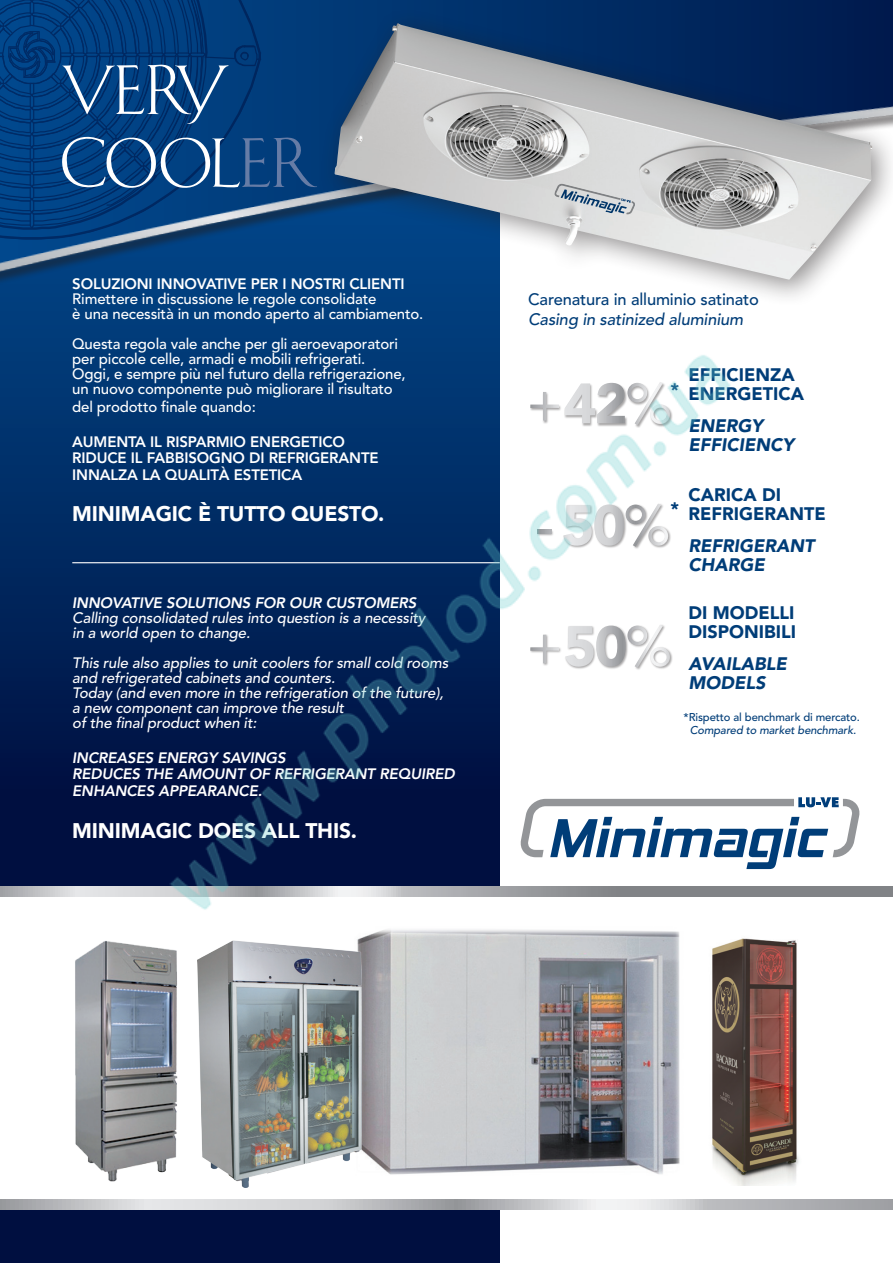
<style>
.page{position:relative;width:893px;height:1263px;background:#fff}
.page>*{position:absolute;margin:0;border:0;box-sizing:border-box;transform-origin:0 0}
.t1{font:60.75px/72.9px "Au Bauer Text Initials";letter-spacing:.02em;color:#fff}
.t2{font:56.1px "Avenir";color:#fff}
.t3{font:900 21px "Avenir";letter-spacing:-.01em;color:#fff}
.t4{font:900 18px/19.5px "Avenir";color:#003d78}
.t5{font:italic 900 18px/19.5px "Avenir";color:#003d78}
.t6{font:500 16.5px "Avenir";letter-spacing:-.01em;color:#003d78}
.t7{font:italic 500 16.5px "Avenir";letter-spacing:-.01em;color:#003d78}
.t8{font:500 15px/15px "Avenir";letter-spacing:-.01em;color:#fff}
.t9{font:italic 500 15px/15px "Avenir";letter-spacing:-.01em;color:#fff}
.t10{font:800 15px/16.5px "Avenir";letter-spacing:-.01em;color:#fff}
.t11{font:italic 800 15px/16.5px "Avenir";letter-spacing:-.01em;color:#fff}
.t12{font:500 11.25px "Avenir";letter-spacing:-.01em;color:#003d78}
.t13{font:italic 500 11.25px "Avenir";letter-spacing:-.01em;color:#003d78}
.s1{color:#667ca6}
.s2{font-weight:900}
</style>
<div class="page">
<svg style="left:0;top:375px;width:500px;height:888px;background:#001c50"></svg>
<div style="left:0;top:891px;width:561px;height:309px;background:#fff"></div>
<svg style="left:0;top:886px;width:893px;height:10px;background:#a8a9ac"></svg>
<svg style="left:0;top:1200px;width:893px;height:10px;background:#c3c4c7"></svg>
<svg style="left:751px;top:797px;width:109px;height:72px"></svg>
<svg style="left:263px;top:0;width:630px;height:45px;background:#00306a"></svg>
<img style="left:712px;top:939px;width:87px;height:246px">
<img style="left:362px;top:1036px;width:318px;height:139px">
<img style="left:199px;top:1036px;width:163px;height:151px">
<img style="left:75px;top:941px;width:103px;height:241px">
<img style="left:0;top:45px;width:318px;height:330px">
<svg style="left:0;top:52px;width:262px;height:188px;background:#19518b"></svg>
<svg style="left:0;top:0;width:261px;height:229px;background:#033e7e"></svg>
<div style="left:318px;top:8px;width:575px;height:300px;background:#231f20;opacity:.5"></div>
<img style="left:335px;top:23px;width:537px;height:257px">
<hr style="left:72px;top:562px;width:428px;height:1px;background:#fff">
<svg style="left:554px;top:183px;width:81px;height:32px;background:#bbc2c8"></svg>
<img style="left:142px;top:227px;width:609px;height:809px">
<h1 class="t1" style="left:62px;top:58px;width:256px">VERY<br>COOL<span class="s1">ER</span></h1>
<p class="t10" style="left:72px;top:276px;width:334px">SOLUZIONI INNOVATIVE PER I NOSTRI CLIENTI</p>
<p class="t8" style="left:72px;top:292px;width:353px">Rimettere in discussione le regole consolidate<br>è una necessità in un mondo aperto al cambiamento.</p>
<p class="t8" style="left:72px;top:337px;width:335px">Questa regola vale anche per gli aeroevaporatori per piccole celle, armadi e mobili refrigerati.<br>Oggi, e sempre più nel futuro della refrigerazione, un nuovo componente può migliorare il risultato</p>
<p class="t8" style="left:72px;top:400px;width:185px">del prodotto finale quando:</p>
<p class="t10" style="left:72px;top:433px;width:308px">AUMENTA IL RISPARMIO ENERGETICO<br>RIDUCE IL FABBISOGNO DI REFRIGERANTE<br>INNALZA LA QUALITÀ ESTETICA</p>
<h3 class="t3" style="left:72px;top:501px;width:314px">MINIMAGIC È TUTTO QUESTO.</h3>
<p class="t11" style="left:72px;top:595px;width:346px">INNOVATIVE SOLUTIONS FOR OUR CUSTOMERS</p>
<p class="t9" style="left:72px;top:611px;width:355px">Calling consolidated rules into question is a necessity in a world open to change.</p>
<p class="t9" style="left:72px;top:656px;width:378px">This rule also applies to unit coolers for small cold rooms and refrigerated cabinets and counters.<br>Today (and even more in the refrigeration of the future), a new component can improve the result<br>of the final product when it:</p>
<p class="t11" style="left:72px;top:749px;width:384px">INCREASES ENERGY SAVINGS<br>REDUCES THE AMOUNT OF REFRIGERANT REQUIRED<br>ENHANCES APPEARANCE.</p>
<h3 class="t3" style="left:72px;top:818px;width:286px">MINIMAGIC DOES ALL THIS.</h3>
<p class="t6" style="left:528px;top:290px;width:232px">Carenatura in alluminio satinato</p>
<p class="t7" style="left:528px;top:310px;width:217px">Casing in satinized aluminium</p>
<h2 class="t2" style="left:526px;top:372px;width:148px">+<span class="s2">42</span>%</h2>
<p class="t4" style="left:670px;top:379px;width:10px">*</p>
<p class="t4" style="left:689px;top:365px;width:117px">EFFICIENZA<br>ENERGETICA</p>
<p class="t5" style="left:689px;top:416px;width:107px">ENERGY<br>EFFICIENCY</p>
<p class="t4" style="left:670px;top:499px;width:10px">*</p>
<h2 class="t2" style="left:535px;top:493px;width:137px">- <span class="s2">50</span>%</h2>
<p class="t4" style="left:689px;top:485px;width:139px">CARICA DI<br>REFRIGERANTE</p>
<p class="t5" style="left:689px;top:536px;width:128px">REFRIGERANT<br>CHARGE</p>
<h2 class="t2" style="left:526px;top:614px;width:148px">+<span class="s2">50</span>%</h2>
<p class="t4" style="left:689px;top:603px;width:109px">DI MODELLI<br>DISPONIBILI</p>
<p class="t5" style="left:689px;top:654px;width:100px">AVAILABLE<br>MODELS</p>
<p class="t12" style="left:684px;top:710px;width:178px">*Rispetto al benchmark di mercato.</p>
<p class="t13" style="left:690px;top:724px;width:168px">Compared to market benchmark.</p>
</div>
